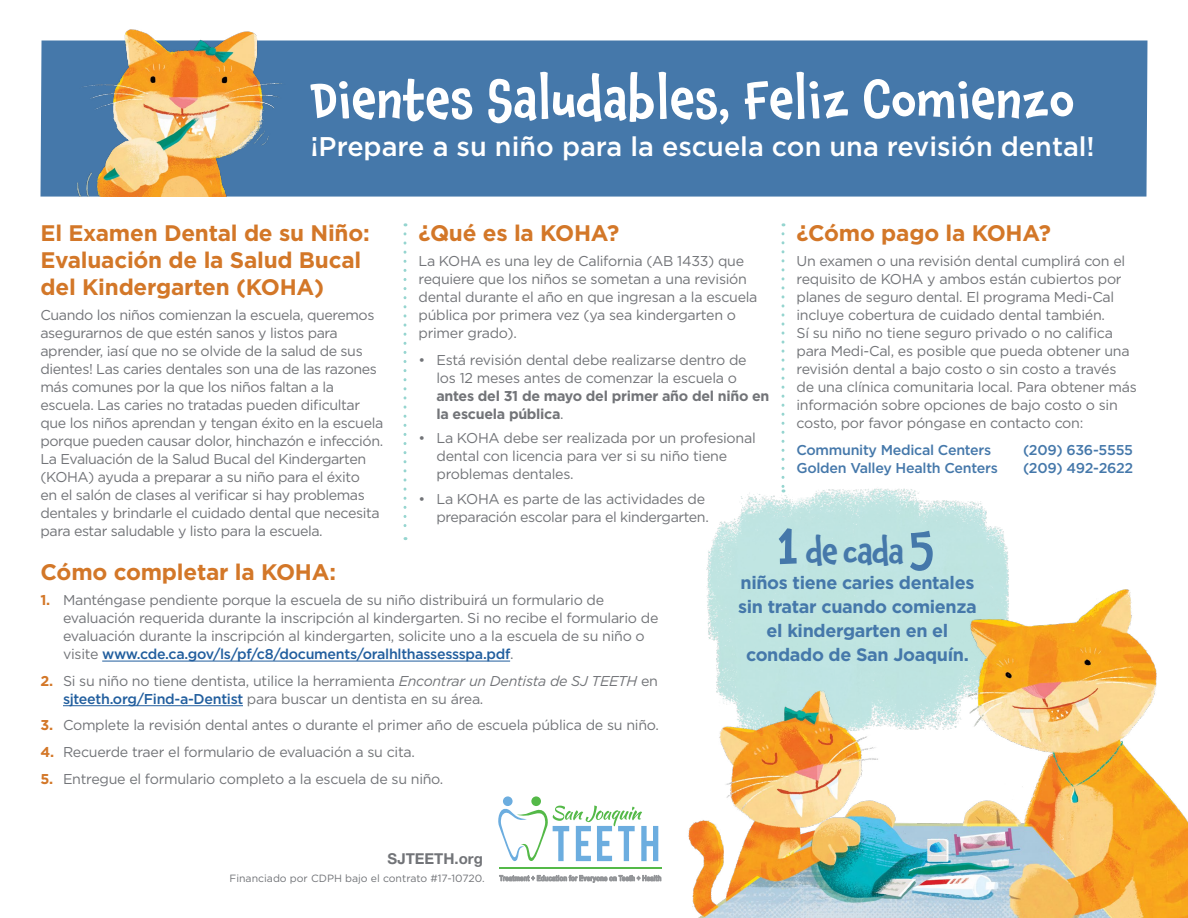
<style>
.page{position:relative;width:1188px;height:918px;background:#fff}
.page>*{position:absolute;margin:0;border:0;box-sizing:border-box;transform-origin:0 0}
.t1{font:500 51px "Chaloops";color:#fff}
.t2{font:500 33px "Chaloops";letter-spacing:-.03em;color:#4578aa}
.t3{font:500 27px "Gotham";color:#fff}
.t4{font:700 22.5px/27px "Gotham";letter-spacing:-.01em;color:#d37728}
.t5{font:700 18px/24px "Gotham";letter-spacing:-.02em;color:#4578aa;text-align:center}
.t6{font:700 15px "Helvetica Neue";color:#727478}
.t7{font:14.25px/18px "Gotham";letter-spacing:-.02em;color:#727478}
.t8{font:500 14.25px "Gotham";letter-spacing:-.02em;color:#4578aa}
.t9{font:700 14.25px/18px "Gotham";letter-spacing:-.02em;color:#727478}
.t10{font:10.5px "Gotham";color:#727478}
.s1{font-weight:400}
.s2{font-size:51px}
.s3{font-weight:700;color:#d37728}
.s4{font-weight:500;color:#215e9e}
.s5{font-style:italic}
</style>
<div class="page">
<img style="left:707px;top:468px;width:302px;height:100px">
<svg style="left:404px;top:234px;width:2px;height:306px"></svg>
<div style="left:40px;top:40px;width:1107px;height:157px;background:#4578aa"></div>
<svg style="left:498px;top:805px;width:160px;height:57px"></svg>
<div style="left:531px;top:796px;width:10px;height:10px;background:#54b948;border-radius:50%"></div>
<div style="left:503px;top:796px;width:10px;height:10px;background:#6caddf;border-radius:50%"></div>
<svg style="left:499px;top:875px;width:162px;height:8px"></svg>
<hr style="left:499px;top:868px;width:162px;height:1px;background:#54b948">
<img style="left:688px;top:568px;width:500px;height:350px">
<img style="left:67px;top:29px;width:218px;height:168px">
<svg style="left:782px;top:234px;width:2px;height:258px"></svg>
<hr style="left:102px;top:661px;width:408px;height:1px;background:#215e9e">
<hr style="left:63px;top:705px;width:180px;height:1px;background:#215e9e">
<h1 class="t1" style="left:310px;top:58px;width:765px">Dientes Saludables, Feliz Comienzo</h1>
<h3 class="t3" style="left:310px;top:129px;width:786px">¡Prepare a su niño para la escuela con una revisión dental!</h3>
<h3 class="t4" style="left:418px;top:220px;width:202px">¿Qué es la KOHA?</h3>
<p class="t7" style="left:418px;top:252px;width:341px">La KOHA es una ley de California (AB 1433) que requiere que los niños se sometan a una revisión dental durante el año en que ingresan a la escuela pública por primera vez (ya sea kindergarten o primer grado).</p>
<p class="t7" style="left:418px;top:350px;width:330px;text-align:center">• Está revisión dental debe realizarse dentro de los 12 meses antes de comenzar la escuela o</p>
<p class="t9" style="left:436px;top:387px;width:335px">antes del 31 de mayo del primer año del niño en la escuela pública<span class="s1">.</span></p>
<p class="t7" style="left:436px;top:429px;width:321px;text-indent:-18px">• La KOHA debe ser realizada por un profesional dental con licencia para ver si su niño tiene problemas dentales.</p>
<p class="t7" style="left:418px;top:490px;width:292px;text-align:right">• La KOHA es parte de las actividades de preparación escolar para el kindergarten.</p>
<h3 class="t4" style="left:796px;top:220px;width:256px">¿Cómo pago la KOHA?</h3>
<p class="t7" style="left:796px;top:252px;width:342px">Un examen o una revisión dental cumplirá con el requisito de KOHA y ambos están cubiertos por planes de seguro dental. El programa Medi-Cal incluye cobertura de cuidado dental también.<br>Sí su niño no tiene seguro privado o no califica para Medi-Cal, es posible que pueda obtener una revisión dental a bajo costo o sin costo a través de una clínica comunitaria local. Para obtener más información sobre opciones de bajo costo o sin costo, por favor póngase en contacto con:</p>
<p class="t8" style="left:796px;top:440px;width:196px">Community Medical Centers</p>
<p class="t8" style="left:1023px;top:440px;width:112px">(209) 636-5555</p>
<p class="t8" style="left:796px;top:458px;width:203px">Golden Valley Health Centers</p>
<p class="t8" style="left:1023px;top:458px;width:112px">(209) 492-2622</p>
<h3 class="t4" style="left:40px;top:220px;width:331px">El Examen Dental de su Niño:<br>Evaluación de la Salud Bucal del Kindergarten (KOHA)</h3>
<p class="t7" style="left:40px;top:306px;width:344px">Cuando los niños comienzan la escuela, queremos asegurarnos de que estén sanos y listos para aprender, ¡así que no se olvide de la salud de sus dientes! Las caries dentales son una de las razones más comunes por la que los niños faltan a la escuela. Las caries no tratadas pueden dificultar que los niños aprendan y tengan éxito en la escuela porque pueden causar dolor, hinchazón e infección.<br>La Evaluación de la Salud Bucal del Kindergarten (KOHA) ayuda a preparar a su niño para el éxito<br>en el salón de clases al verificar si hay problemas dentales y brindarle el cuidado dental que necesita para estar saludable y listo para la escuela.</p>
<h2 class="t2" style="left:777px;top:525px;width:160px"><span class="s2">1</span> de cada <span class="s2">5</span></h2>
<h3 class="t4" style="left:40px;top:559px;width:297px">Cómo completar la KOHA:</h3>
<p class="t7" style="left:63px;top:591px;width:597px;text-indent:-23px"><span class="s3">1.</span> Manténgase pendiente porque la escuela de su niño distribuirá un formulario de evaluación requerida durante la inscripción al kindergarten. Si no recibe el formulario de evaluación durante la inscripción al kindergarten, solicite uno a la escuela de su niño o visite <span class="s4">www.cde.ca.gov/ls/pf/c8/documents/oralhlthassessspa.pdf</span>.</p>
<p class="t7" style="left:63px;top:671px;width:597px;text-indent:-23px"><span class="s3">2.</span> Si su niño no tiene dentista, utilice la herramienta <span class="s5">Encontrar un Dentista de SJ TEETH</span> en <span class="s4">sjteeth.org/Find-a-Dentist</span> para buscar un dentista en su área.</p>
<p class="t7" style="left:41px;top:716px;width:620px"><span class="s3">3.</span> Complete la revisión dental antes o durante el primer año de escuela pública de su niño.</p>
<p class="t7" style="left:41px;top:743px;width:376px"><span class="s3">4.</span> Recuerde traer el formulario de evaluación a su cita.</p>
<p class="t7" style="left:41px;top:769px;width:404px"><span class="s3">5.</span> Entregue el formulario completo a la escuela de su niño.</p>
<p class="t5" style="left:738px;top:570px;width:240px">niños tiene caries dentales sin tratar cuando comienza el kindergarten en el condado de San Joaquín.</p>
<p class="t6" style="left:388px;top:849px;width:97px">SJTEETH.org</p>
<p class="t10" style="left:230px;top:872px;width:257px">Financiado por CDPH bajo el contrato #17-10720.</p>
</div>
